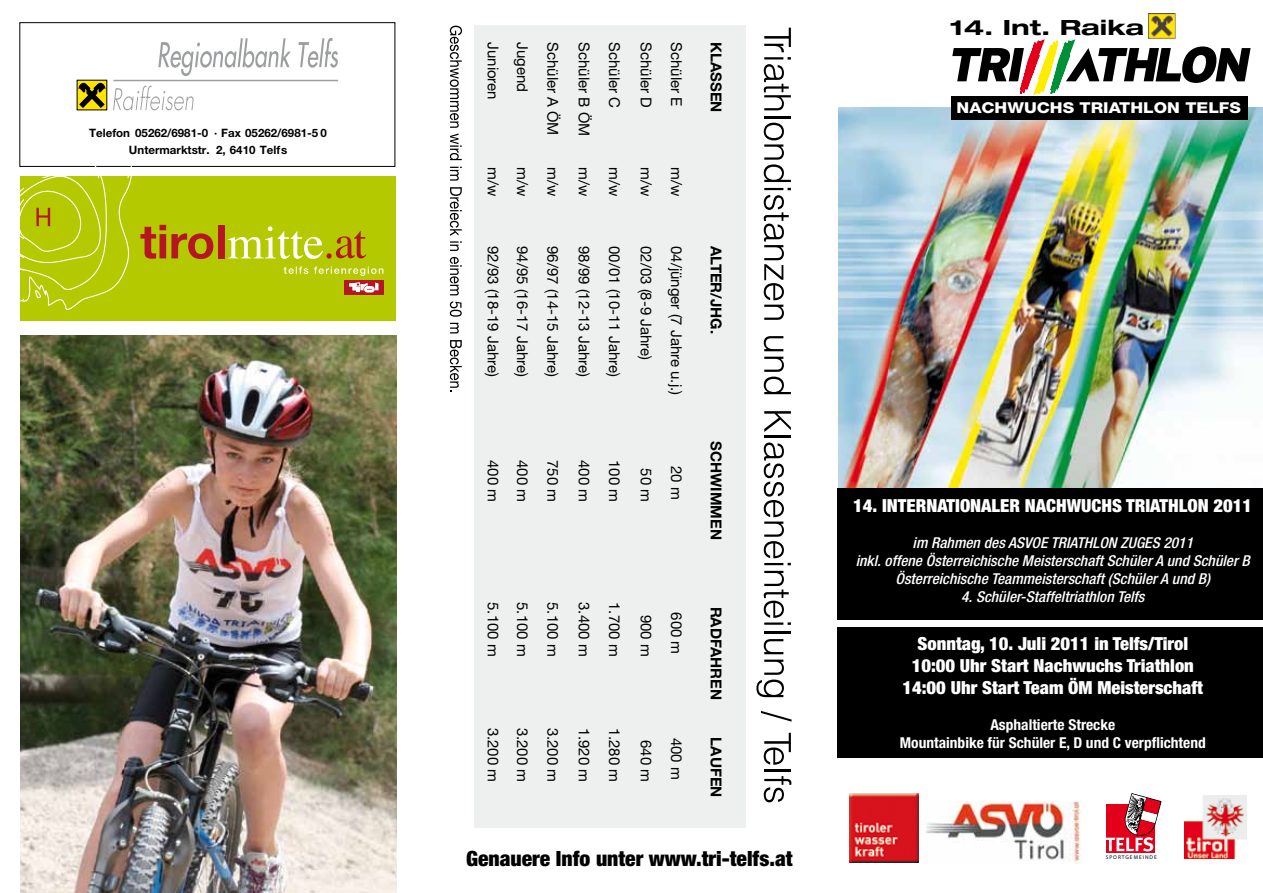
<style>
.page{position:relative;width:1263px;height:893px;background:#fff}
.page>*{position:absolute;margin:0;border:0;box-sizing:border-box;transform-origin:0 0}
.t1{font:900 condensed 21px "Helvetica Neue";color:#000}
.t2{font:700 expanded 21px "Helvetica Neue";color:#000;scale:1.2 1}
.t3{font:900 condensed 18px/21.6px "Helvetica Neue";color:#fff;text-align:center}
.t4{font:15px "Helvetica Neue";color:#000}
.t5{font:italic 500 condensed 15px/18px "Helvetica Neue";color:#fff;text-align:center}
.t6{font:700 condensed 15px/18px "Helvetica Neue";color:#fff;text-align:center}
.t7{font:700 15px "Helvetica Neue";color:#000}
.t8{font:800 15px "Helvetica Neue";color:#fff;scale:1.15 1}
.t9{font:700 11.55px/17.2px "Helvetica Neue";color:#000;text-align:center}
.t10{font:condensed 5.4px "Frutiger";letter-spacing:.185em;color:#000}
</style>
<div class="page">
<img style="left:926px;top:801px;width:155px;height:62px">
<img style="left:838px;top:108px;width:425px;height:380px">
<img style="left:20px;top:336px;width:376px;height:557px">
<div style="left:951px;top:96px;width:297px;height:23px;background:#000"></div>
<div style="left:838px;top:488px;width:425px;height:131px;background:#000"></div>
<div style="left:838px;top:627px;width:425px;height:131px;background:#000"></div>
<div style="left:474px;top:25px;width:272px;height:803px;background:#eeefef"></div>
<svg style="left:764px;top:28px;width:27px;height:82px"></svg>
<hr style="left:764px;top:116px;width:27px;height:2px;background:#000">
<svg style="left:764px;top:123px;width:27px;height:59px"></svg>
<svg style="left:764px;top:188px;width:27px;height:132px"></svg>
<svg style="left:764px;top:336px;width:19px;height:15px"></svg>
<svg style="left:764px;top:357px;width:27px;height:37px"></svg>
<svg style="left:764px;top:411px;width:27px;height:21px"></svg>
<hr style="left:764px;top:436px;width:27px;height:2px;background:#000">
<svg style="left:764px;top:443px;width:27px;height:122px"></svg>
<svg style="left:764px;top:571px;width:27px;height:54px"></svg>
<hr style="left:764px;top:622px;width:19px;height:3px;background:#000">
<hr style="left:764px;top:631px;width:27px;height:2px;background:#000">
<svg style="left:764px;top:639px;width:19px;height:15px"></svg>
<svg style="left:756px;top:660px;width:28px;height:37px"></svg>
<svg style="left:761px;top:711px;width:30px;height:11px"></svg>
<svg style="left:764px;top:733px;width:27px;height:32px"></svg>
<hr style="left:764px;top:769px;width:27px;height:3px;background:#000">
<svg style="left:764px;top:776px;width:27px;height:26px"></svg>
<svg style="left:450px;top:26px;width:12px;height:102px"></svg>
<svg style="left:450px;top:134px;width:12px;height:26px"></svg>
<svg style="left:450px;top:167px;width:12px;height:14px"></svg>
<svg style="left:450px;top:187px;width:12px;height:64px"></svg>
<svg style="left:450px;top:257px;width:12px;height:38px"></svg>
<svg style="left:450px;top:301px;width:12px;height:16px"></svg>
<svg style="left:450px;top:323px;width:9px;height:10px"></svg>
<svg style="left:450px;top:340px;width:12px;height:52px"></svg>
<div style="left:20px;top:22px;width:375px;height:145px;border:1px solid #000"></div>
<svg style="left:113px;top:86px;width:81px;height:24px"></svg>
<svg style="left:158px;top:38px;width:133px;height:38px"></svg>
<svg style="left:298px;top:38px;width:40px;height:30px"></svg>
<hr style="left:113px;top:80px;width:225px;height:1px;background:#9c9e9f">
<svg style="left:78px;top:81px;width:28px;height:27px"></svg>
<div style="left:24px;top:178px;width:372px;height:143px;background:#b4c900"></div>
<div style="left:344px;top:280px;width:39px;height:15px;background:#b51621"></div>
<svg style="left:349px;top:282px;width:29px;height:10px"></svg>
<svg style="left:19px;top:144px;width:194px;height:177px"></svg>
<div style="left:218px;top:225px;width:6px;height:33px;background:#b51621"></div>
<svg style="left:228px;top:226px;width:138px;height:33px"></svg>
<svg style="left:283px;top:266px;width:100px;height:10px"></svg>
<img style="left:1148px;top:13px;width:28px;height:24px">
<svg style="left:952px;top:37px;width:298px;height:58px"></svg>
<img style="left:850px;top:793px;width:68px;height:70px">
<svg style="left:1106px;top:793px;width:55px;height:60px"></svg>
<img style="left:1184px;top:795px;width:62px;height:64px">
<p class="t9" style="left:89px;top:124px;width:239px">Telefon 05262/6981-0 · Fax 05262/6981-5 0<br>Untermarktstr. 2, 6410 Telfs</p>
<p class="t4" style="left:502px;top:42px;width:59px;rotate:90deg">Junioren</p>
<p class="t4" style="left:531px;top:42px;width:52px;rotate:90deg">Jugend</p>
<p class="t4" style="left:502px;top:167px;width:31px;rotate:90deg">m/w</p>
<p class="t4" style="left:531px;top:167px;width:31px;rotate:90deg">m/w</p>
<p class="t4" style="left:562px;top:42px;width:95px;rotate:90deg">Schüler A ÖM</p>
<p class="t4" style="left:562px;top:167px;width:31px;rotate:90deg">m/w</p>
<p class="t4" style="left:593px;top:42px;width:95px;rotate:90deg">Schüler B ÖM</p>
<p class="t4" style="left:593px;top:167px;width:31px;rotate:90deg">m/w</p>
<p class="t4" style="left:623px;top:42px;width:67px;rotate:90deg">Schüler C</p>
<p class="t4" style="left:623px;top:167px;width:31px;rotate:90deg">m/w</p>
<p class="t4" style="left:655px;top:42px;width:67px;rotate:90deg">Schüler D</p>
<p class="t4" style="left:685px;top:42px;width:66px;rotate:90deg">Schüler E</p>
<p class="t4" style="left:655px;top:167px;width:31px;rotate:90deg">m/w</p>
<p class="t4" style="left:685px;top:167px;width:31px;rotate:90deg">m/w</p>
<p class="t4" style="left:502px;top:246px;width:132px;rotate:90deg">92/93 (18-19 Jahre)</p>
<p class="t4" style="left:531px;top:246px;width:132px;rotate:90deg">94/95 (16-17 Jahre)</p>
<p class="t4" style="left:562px;top:246px;width:132px;rotate:90deg">96/97 (14-15 Jahre)</p>
<p class="t4" style="left:593px;top:246px;width:132px;rotate:90deg">98/99 (12-13 Jahre)</p>
<p class="t4" style="left:623px;top:246px;width:132px;rotate:90deg">00/01 (10-11 Jahre)</p>
<p class="t4" style="left:655px;top:246px;width:116px;rotate:90deg">02/03 (8-9 Jahre)</p>
<p class="t4" style="left:685px;top:246px;width:151px;rotate:90deg">04/jünger (7 Jahre u.j.)</p>
<p class="t4" style="left:502px;top:460px;width:43px;rotate:90deg">400 m</p>
<p class="t4" style="left:531px;top:460px;width:43px;rotate:90deg">400 m</p>
<p class="t4" style="left:562px;top:460px;width:43px;rotate:90deg">750 m</p>
<p class="t4" style="left:593px;top:460px;width:43px;rotate:90deg">400 m</p>
<p class="t4" style="left:623px;top:460px;width:43px;rotate:90deg">100 m</p>
<p class="t4" style="left:655px;top:468px;width:35px;rotate:90deg">50 m</p>
<p class="t4" style="left:685px;top:466px;width:35px;rotate:90deg">20 m</p>
<p class="t4" style="left:502px;top:602px;width:56px;rotate:90deg">5.100 m</p>
<p class="t4" style="left:531px;top:602px;width:56px;rotate:90deg">5.100 m</p>
<p class="t4" style="left:562px;top:602px;width:56px;rotate:90deg">5.100 m</p>
<p class="t4" style="left:593px;top:602px;width:56px;rotate:90deg">3.400 m</p>
<p class="t4" style="left:623px;top:602px;width:56px;rotate:90deg">1.700 m</p>
<p class="t4" style="left:655px;top:615px;width:43px;rotate:90deg">900 m</p>
<p class="t4" style="left:685px;top:612px;width:43px;rotate:90deg">600 m</p>
<p class="t4" style="left:502px;top:727px;width:56px;rotate:90deg">3.200 m</p>
<p class="t4" style="left:531px;top:727px;width:56px;rotate:90deg">3.200 m</p>
<p class="t4" style="left:562px;top:727px;width:56px;rotate:90deg">3.200 m</p>
<p class="t4" style="left:593px;top:727px;width:56px;rotate:90deg">1.920 m</p>
<p class="t4" style="left:623px;top:727px;width:56px;rotate:90deg">1.280 m</p>
<p class="t4" style="left:655px;top:740px;width:43px;rotate:90deg">640 m</p>
<p class="t4" style="left:685px;top:738px;width:43px;rotate:90deg">400 m</p>
<p class="t7" style="left:725px;top:42px;width:72px;rotate:90deg">KLASSEN</p>
<p class="t7" style="left:725px;top:246px;width:89px;rotate:90deg">ALTER/JHG.</p>
<p class="t7" style="left:725px;top:441px;width:100px;rotate:90deg">SCHWIMMEN</p>
<p class="t7" style="left:725px;top:606px;width:95px;rotate:90deg">RADFAHREN</p>
<p class="t7" style="left:725px;top:737px;width:62px;rotate:90deg">LAUFEN</p>
<h1 class="t1" style="left:466px;top:845px;width:328px">Genauere Info unter www.tri-telfs.at</h1>
<h1 class="t2" style="left:950px;top:14px;width:164px">14. Int. Raika</h1>
<p class="t8" style="left:956px;top:99px;width:249px">NACHWUCHS TRIATHLON TELFS</p>
<p class="t3" style="left:853px;top:494px;width:400px">14. INTERNATIONALER NACHWUCHS TRIATHLON 2011</p>
<p class="t5" style="left:856px;top:533px;width:396px">im Rahmen des ASVOE TRIATHLON ZUGES 2011<br>inkl. offene Österreichische Meisterschaft Schüler A und Schüler B<br>Österreichische Teammeisterschaft (Schüler A und B)</p>
<p class="t5" style="left:961px;top:587px;width:185px">4. Schüler-Staffeltriathlon Telfs</p>
<p class="t3" style="left:902px;top:633px;width:302px">Sonntag, 10. Juli 2011 in Telfs/Tirol<br>10:00 Uhr Start Nachwuchs Triathlon<br>14:00 Uhr Start Team ÖM Meisterschaft</p>
<p class="t6" style="left:900px;top:715px;width:307px">Asphaltierte Strecke<br>Mountainbike für Schüler E, D und C verpflichtend</p>
<p class="t10" style="left:1106px;top:854px;width:53px">SPORTGEMEINDE</p>
</div>
